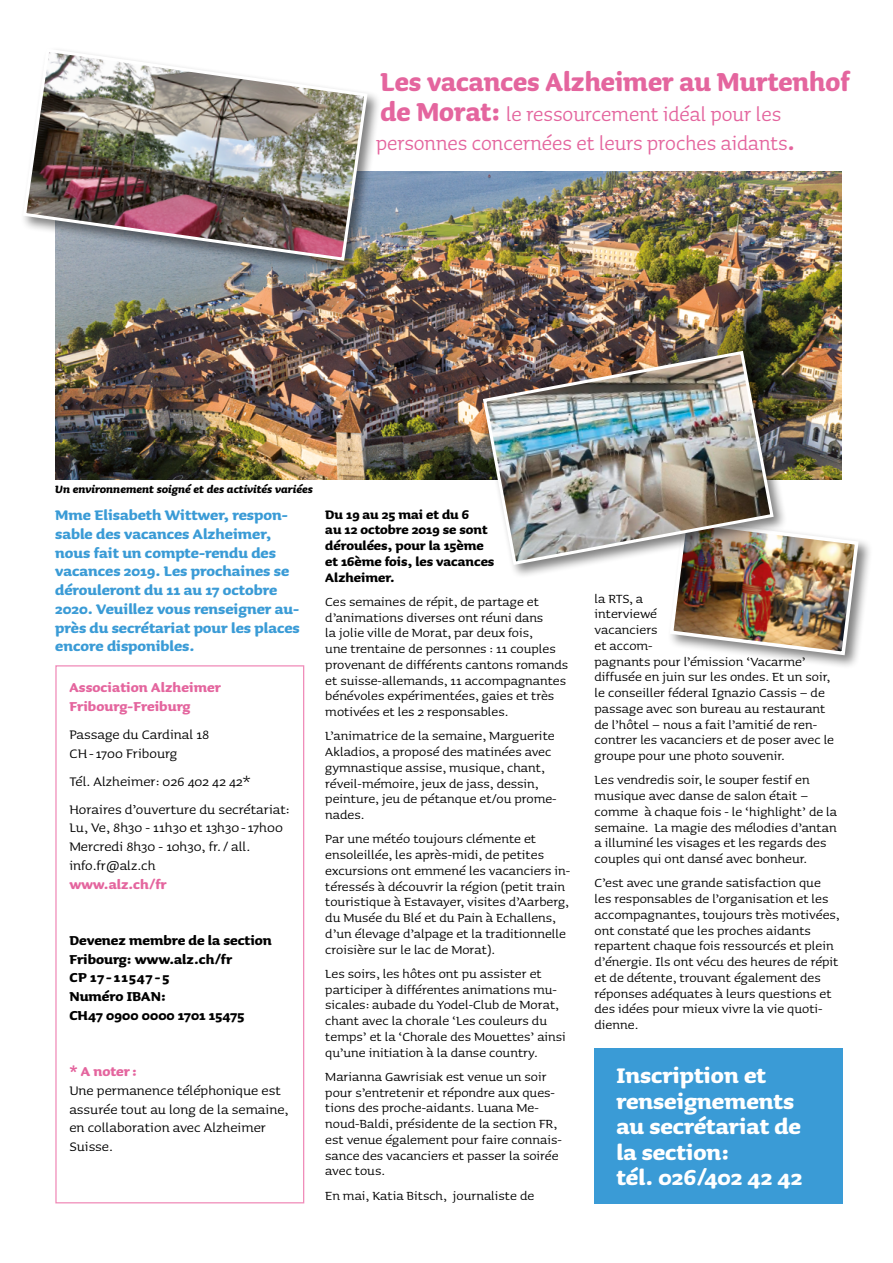
<style>
.page{position:relative;width:893px;height:1263px;background:#fff}
.page>*{position:absolute;margin:0;border:0;box-sizing:border-box;transform-origin:0 0}
.t1{font:700 33px "Sauna";color:#e4659e;scale:.93 1}
.t2{font:700 27px/25.5px "Sauna";color:#fff}
.t3{font:25.5px/28.5px "Sauna";color:#e4659e;scale:.93 1}
.t4{font:700 17.7px/18.8px "Sauna";color:#3a9bd6}
.t5{font:16.5px/18.8px "Sauna";color:#000}
.t6{font:700 16.5px/18.8px "Sauna";color:#000}
.t7{font:700 16.5px/18.8px "Sauna";letter-spacing:.005em;color:#e4659e}
.t8{font:15.75px/15.8px "Sauna";color:#000}
.t9{font:700 15.75px/15.8px "Sauna";color:#000}
.t10{font:italic 700 13.5px "Sauna";color:#000}
.s1{font-weight:700;font-size:33px}
.s2{font-weight:700}
</style>
<div class="page">
<div style="left:595px;top:1049px;width:248px;height:155px;background:#3a9bd6"></div>
<img style="left:56px;top:171px;width:785px;height:308px">
<div style="left:55px;top:665px;width:249px;height:538px;border:1px solid #f08cb9"></div>
<div style="left:667px;top:517px;width:206px;height:153px;background:#000;opacity:.5"></div>
<img style="left:668px;top:518px;width:192px;height:139px">
<div style="left:480px;top:348px;width:308px;height:231px;background:#000;opacity:.5"></div>
<img style="left:481px;top:349px;width:294px;height:218px">
<div style="left:21px;top:46px;width:361px;height:229px;background:#000;opacity:.5"></div>
<img style="left:21px;top:47px;width:348px;height:216px">
<h1 class="t1" style="left:381px;top:64px;width:506px">Les vacances Alzheimer au Murtenhof</h1>
<h3 class="t3" style="left:376px;top:100px;width:452px"><span class="s1">de Morat:</span> le ressourcement idéal pour les personnes concernées et leurs proches aidants<span class="s2">.</span></h3>
<p class="t10" style="left:55px;top:482px;width:259px">Un environnement soigné et des activités variées</p>
<p class="t4" style="left:55px;top:505px;width:246px">Mme Elisabeth Wittwer, respon&shy;sable des vacances Alzheimer, nous fait un compte-rendu des vacances 2019. Les prochaines se dérouleront du 11 au 17 octobre<br>2020. Veuillez vous renseigner au&shy;près du secrétariat pour les places encore disponibles.</p>
<p class="t7" style="left:69px;top:678px;width:153px">Association Alzheimer<br>Fribourg-Freiburg</p>
<p class="t5" style="left:69px;top:725px;width:141px">Passage du Cardinal 18<br>CH-1700 Fribourg</p>
<p class="t5" style="left:69px;top:767px;width:222px;line-height:28px">Tél. Alzheimer: 026 402 42 42*<br>Horaires d’ouverture du secrétariat:</p>
<p class="t5" style="left:69px;top:819px;width:215px">Lu, Ve, 8h30 - 11h30 et 13h30 -17h00<br>Mercredi 8h30 - 10h30, fr./ all. info.fr@alz.ch</p>
<p class="t7" style="left:69px;top:874px;width:99px">www.alz.ch/fr</p>
<p class="t6" style="left:69px;top:931px;width:204px">Devenez membre de la section<br>Fribourg: www.alz.ch/fr<br>CP 17-11547-5<br>Numéro IBAN:<br>CH47 0900 0000 1701 15475</p>
<p class="t7" style="left:69px;top:1062px;width:69px">* A noter:</p>
<p class="t5" style="left:69px;top:1081px;width:221px">Une permanence téléphonique est assurée tout au long de la semaine, en collaboration avec Alzheimer<br>Suisse.</p>
<p class="t9" style="left:325px;top:506px;width:171px">Du 19 au 25 mai et du 6<br>au 12 octobre 2019 se sont déroulées, pour la 15ème et 16ème fois, les vacances<br>Alzheimer.</p>
<p class="t8" style="left:325px;top:594px;width:244px">Ces semaines de répit, de partage et d’animations diverses ont réuni dans<br>la jolie ville de Morat, par deux fois,<br>une trentaine de personnes : 11 couples provenant de différents cantons romands et suisse-allemands, 11 accompagnantes bénévoles expérimentées, gaies et très motivées et les 2 responsables.</p>
<p class="t8" style="left:325px;top:728px;width:233px">L’animatrice de la semaine, Marguerite Akladios, a proposé des matinées avec gymnastique assise, musique, chant, réveil-mémoire, jeux de jass, dessin, peinture, jeu de pétanque et/ou prome&shy;nades.</p>
<p class="t8" style="left:325px;top:831px;width:247px">Par une météo toujours clémente et ensoleillée, les après-midi, de petites excursions ont emmené les vacanciers in&shy;téressés à découvrir la région (petit train touristique à Estavayer, visites d’Aarberg, du Musée du Blé et du Pain à Echallens, d’un élevage d’alpage et la traditionnelle croisière sur le lac de Morat).</p>
<p class="t8" style="left:325px;top:966px;width:242px">Les soirs, les hôtes ont pu assister et participer à différentes animations mu&shy;sicales: aubade du Yodel-Club de Morat, chant avec la chorale ‘Les couleurs du temps’ et la ‘Chorale des Mouettes’ ainsi qu’une initiation à la danse country.</p>
<p class="t8" style="left:325px;top:1069px;width:238px">Marianna Gawrisiak est venue un soir pour s’entretenir et répondre aux ques&shy;tions des proche-aidants. Luana Me&shy;noud-Baldi, présidente de la section FR, est venue également pour faire connais&shy;sance des vacanciers et passer la soirée avec tous.</p>
<p class="t8" style="left:325px;top:1187px;width:210px">En mai, Katia Bitsch, journaliste de</p>
<p class="t8" style="left:595px;top:590px;width:241px">la RTS, a<br>interviewé<br>vacanciers<br>et accom-<br>pagnants pour l’émission ‘Vacarme’ diffusée en juin sur les ondes. Et un soir, le conseiller féderal Ignazio Cassis – de passage avec son bureau au restaurant de l’hôtel – nous a fait l’amitié de ren&shy;contrer les vacanciers et de poser avec le groupe pour une photo souvenir.</p>
<p class="t8" style="left:595px;top:772px;width:244px">Les vendredis soir, le souper festif en musique avec danse de salon était – comme à chaque fois - le ‘highlight’ de la semaine. La magie des mélodies d’antan a illuminé les visages et les regards des couples qui ont dansé avec bonheur.</p>
<p class="t8" style="left:595px;top:875px;width:247px">C’est avec une grande satisfaction que les responsables de l’organisation et les accompagnantes, toujours très motivées, ont constaté que les proches aidants repartent chaque fois ressourcés et plein d’énergie. Ils ont vécu des heures de répit et de détente, trouvant également des réponses adéquates à leurs questions et des idées pour mieux vivre la vie quoti&shy;dienne.</p>
<h2 class="t2" style="left:616px;top:1062px;width:187px">Inscription et renseignements au secrétariat de la section:<br>tél. 026/402 42 42</h2>
</div>
